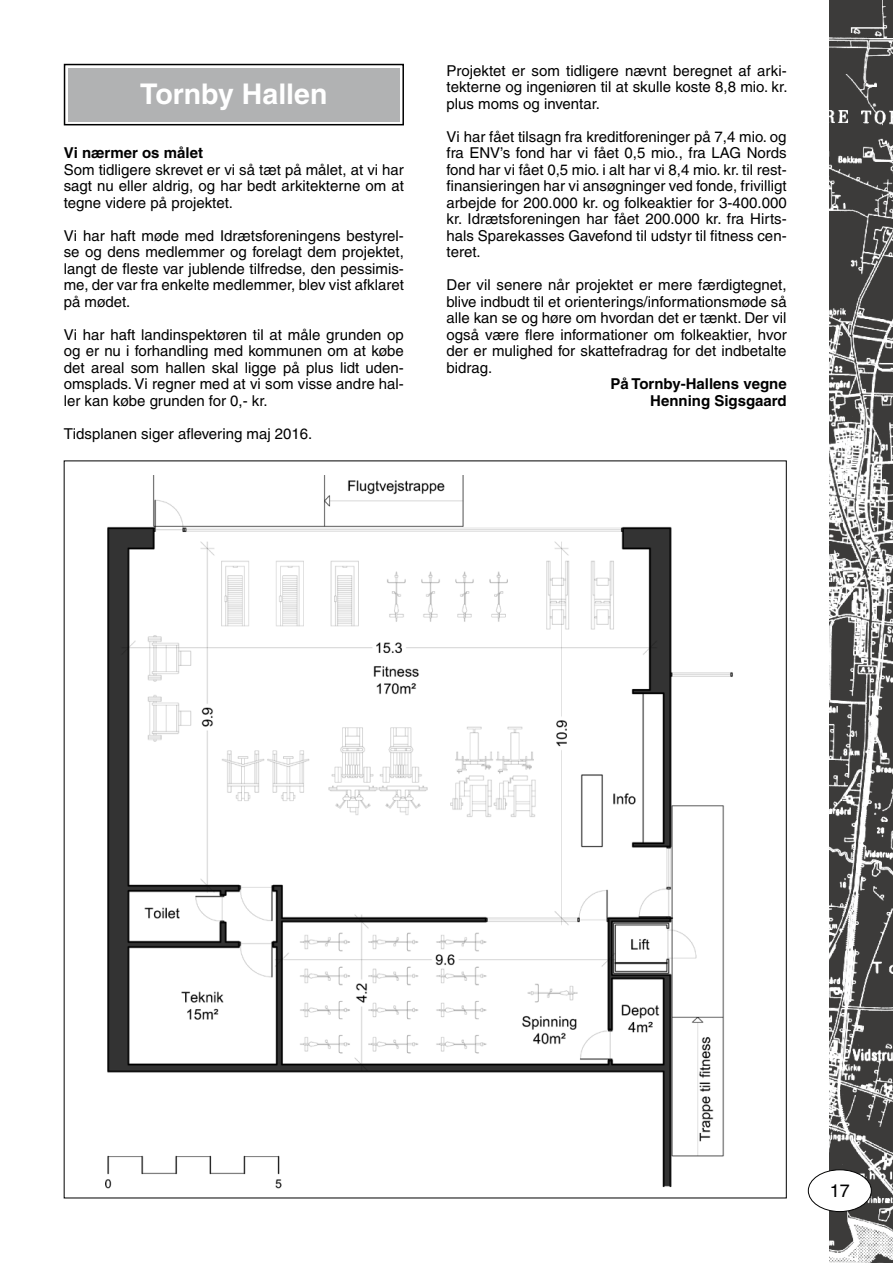
<style>
.page{position:relative;width:893px;height:1263px;background:#fff}
.page>*{position:absolute;margin:0;border:0;box-sizing:border-box;transform-origin:0 0}
.t1{font:700 28.5px "Helvetica";color:#fff}
.t2{font:18px "Helvetica";color:#000}
.t3{font:15px/16.5px "Helvetica";color:#000;text-align:justify}
.t4{font:700 15px/16.5px "Helvetica";color:#000;text-align:right}
</style>
<div class="page">
<img style="left:829px;top:0;width:64px;height:1263px">
<div style="left:808px;top:1170px;width:63px;height:41px;background:#fff;border-radius:50%"></div>
<div style="left:808px;top:1169px;width:64px;height:43px;border:1px solid #000;border-radius:50%"></div>
<svg style="left:68px;top:121px;width:332px;height:1px"></svg>
<div style="left:64px;top:64px;width:340px;height:61px;border:2px solid #000"></div>
<div style="left:68px;top:68px;width:332px;height:53px;background:#b1b2b3"></div>
<img style="left:105px;top:476px;width:628px;height:713px">
<h1 class="t1" style="left:140px;top:76px;width:189px">Tornby Hallen</h1>
<p class="t4" style="left:64px;top:144px;width:141px">Vi nærmer os målet</p>
<p class="t3" style="left:64px;top:161px;width:342px">Som tidligere skrevet er vi så tæt på målet, at vi har sagt nu eller aldrig, og har bedt arkitekterne om at tegne videre på projektet.</p>
<p class="t3" style="left:64px;top:227px;width:342px">Vi har haft møde med Idrætsforeningens bestyrel&shy;se og dens medlemmer og forelagt dem projektet, langt de fleste var jublende tilfredse, den pessimis&shy;me, der var fra enkelte medlemmer, blev vist afklaret på mødet.</p>
<p class="t3" style="left:64px;top:326px;width:342px">Vi har haft landinspektøren til at måle grunden op og er nu i forhandling med kommunen om at købe det areal som hallen skal ligge på plus lidt uden&shy;omsplads. Vi regner med at vi som visse andre hal&shy;ler kan købe grunden for 0,- kr.</p>
<p class="t3" style="left:64px;top:425px;width:250px">Tidsplanen siger aflevering maj 2016.</p>
<p class="t3" style="left:446px;top:62px;width:342px">Projektet er som tidligere nævnt beregnet af arki&shy;tekterne og ingeniøren til at skulle koste 8,8 mio. kr. plus moms og inventar.</p>
<p class="t3" style="left:446px;top:128px;width:342px">Vi har fået tilsagn fra kreditforeninger på 7,4 mio. og fra ENV’s fond har vi fået 0,5 mio., fra LAG Nords fond har vi fået 0,5 mio. i alt har vi 8,4 mio. kr. til rest&shy;finansieringen har vi ansøgninger ved fonde, frivilligt arbejde for 200.000 kr. og folkeaktier for 3-400.000 kr. Idrætsforeningen har fået 200.000 kr. fra Hirts&shy;hals Sparekasses Gavefond til udstyr til fitness cen&shy;teret.</p>
<p class="t3" style="left:446px;top:276px;width:342px">Der vil senere når projektet er mere færdigtegnet, blive indbudt til et orienterings/informationsmøde så alle kan se og høre om hvordan det er tænkt. Der vil også være flere informationer om folkeaktier, hvor der er mulighed for skattefradrag for det indbetalte bidrag.</p>
<p class="t4" style="left:610px;top:375px;width:178px">På Tornby-Hallens vegne<br>Henning Sigsgaard</p>
<p class="t2" style="left:830px;top:1180px;width:22px">17</p>
</div>
